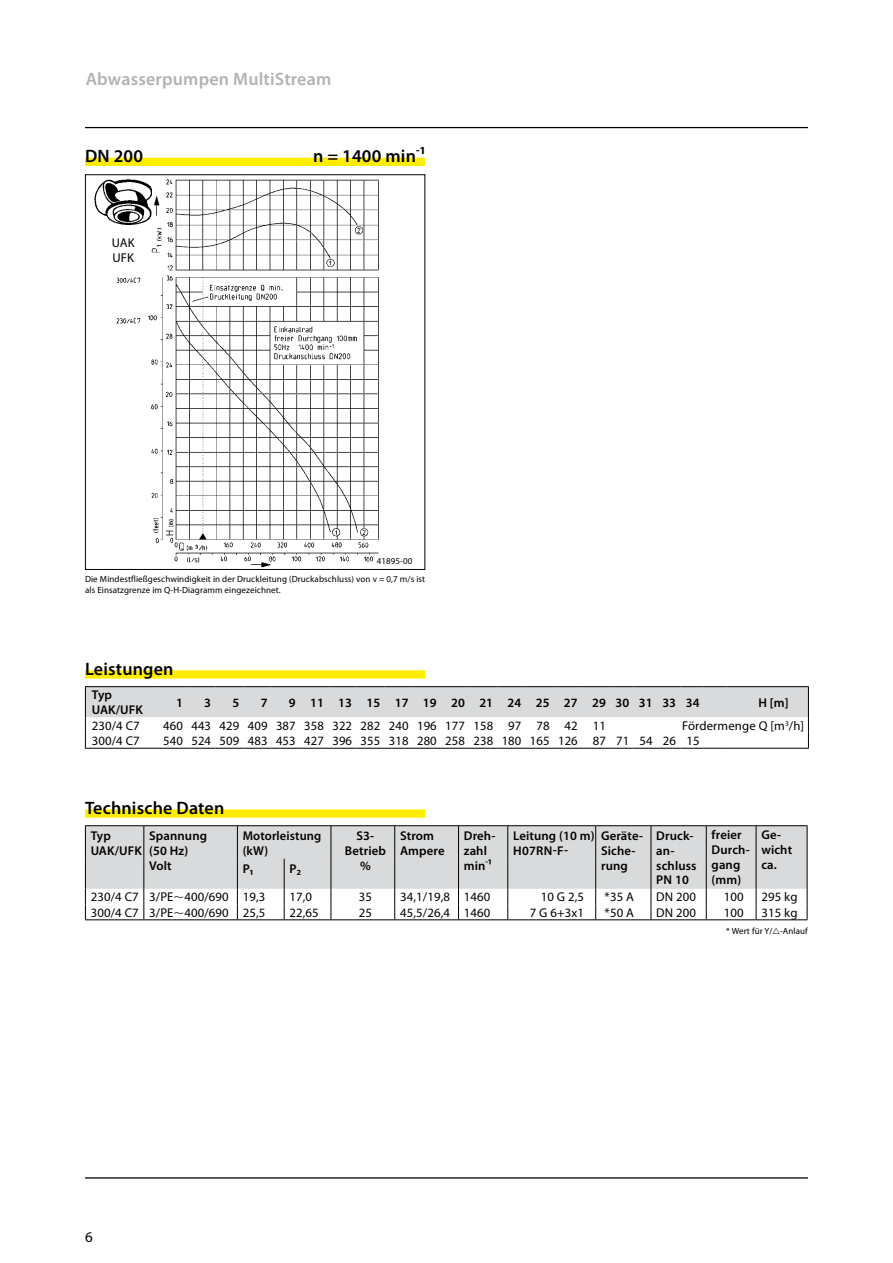
<style>
.page{position:relative;width:893px;height:1263px;background:#fff}
.page>*{position:absolute;margin:0;border:0;box-sizing:border-box;transform-origin:0 0}
.t1{font:600 18px "Myriad Pro";letter-spacing:.01em;color:#000}
.t2{font:600 18px "Myriad Pro";letter-spacing:.01em;color:#b1b3b4}
.t3{font:15px "Myriad Pro";color:#000}
.t4{font:12.75px/15px "Myriad Pro";letter-spacing:.01em;color:#000}
.t5{font:600 12.75px/15px "Myriad Pro";letter-spacing:.01em;color:#000}
.t6{font:9px/11.2px "Myriad Pro";letter-spacing:.01em;color:#000}
</style>
<div class="page">
<hr style="left:85px;top:127px;width:723px;height:1px;background:#000">
<hr style="left:85px;top:1177px;width:723px;height:1px;background:#000">
<img style="left:116px;top:179px;width:263px;height:389px">
<div style="left:85px;top:174px;width:340px;height:396px;border:1px solid #000"></div>
<div style="left:85px;top:158px;width:340px;height:8px;background:#ffed00"></div>
<div style="left:85px;top:809px;width:340px;height:9px;background:#ffed00"></div>
<div style="left:86px;top:826px;width:721px;height:63px;background:#d9dadb"></div>
<hr style="left:85px;top:825px;width:59px;height:1px;background:#000">
<hr style="left:85px;top:826px;width:1px;height:33px;background:#000">
<hr style="left:144px;top:825px;width:93px;height:1px;background:#000">
<hr style="left:237px;top:825px;width:47px;height:1px;background:#000">
<hr style="left:284px;top:825px;width:47px;height:1px;background:#000">
<hr style="left:331px;top:825px;width:64px;height:1px;background:#000">
<hr style="left:395px;top:825px;width:63px;height:1px;background:#000">
<hr style="left:458px;top:825px;width:50px;height:1px;background:#000">
<hr style="left:508px;top:825px;width:88px;height:1px;background:#000">
<hr style="left:596px;top:825px;width:55px;height:1px;background:#000">
<hr style="left:651px;top:825px;width:55px;height:1px;background:#000">
<hr style="left:706px;top:825px;width:50px;height:1px;background:#000">
<hr style="left:756px;top:825px;width:51px;height:1px;background:#000">
<hr style="left:807px;top:826px;width:1px;height:33px;background:#000">
<hr style="left:85px;top:859px;width:1px;height:30px;background:#000">
<hr style="left:807px;top:859px;width:1px;height:30px;background:#000">
<svg style="left:85px;top:889px;width:1px;height:30px"></svg>
<svg style="left:807px;top:889px;width:1px;height:30px"></svg>
<hr style="left:144px;top:826px;width:1px;height:33px;background:#000">
<hr style="left:237px;top:826px;width:1px;height:33px;background:#000">
<hr style="left:331px;top:826px;width:1px;height:33px;background:#000">
<hr style="left:394px;top:826px;width:1px;height:33px;background:#000">
<hr style="left:458px;top:826px;width:1px;height:33px;background:#000">
<hr style="left:507px;top:826px;width:1px;height:33px;background:#000">
<hr style="left:595px;top:826px;width:1px;height:33px;background:#000">
<hr style="left:651px;top:826px;width:1px;height:33px;background:#000">
<hr style="left:706px;top:826px;width:1px;height:33px;background:#000">
<hr style="left:756px;top:826px;width:1px;height:33px;background:#000">
<hr style="left:144px;top:859px;width:1px;height:30px;background:#000">
<hr style="left:237px;top:859px;width:1px;height:30px;background:#000">
<hr style="left:284px;top:859px;width:1px;height:30px;background:#000">
<hr style="left:331px;top:859px;width:1px;height:30px;background:#000">
<hr style="left:394px;top:859px;width:1px;height:30px;background:#000">
<hr style="left:458px;top:859px;width:1px;height:30px;background:#000">
<hr style="left:507px;top:859px;width:1px;height:30px;background:#000">
<hr style="left:595px;top:859px;width:1px;height:30px;background:#000">
<hr style="left:651px;top:859px;width:1px;height:30px;background:#000">
<hr style="left:706px;top:859px;width:1px;height:30px;background:#000">
<hr style="left:756px;top:859px;width:1px;height:30px;background:#000">
<svg style="left:144px;top:889px;width:1px;height:30px"></svg>
<svg style="left:237px;top:889px;width:1px;height:30px"></svg>
<svg style="left:284px;top:889px;width:1px;height:30px"></svg>
<svg style="left:331px;top:889px;width:1px;height:30px"></svg>
<svg style="left:394px;top:889px;width:1px;height:30px"></svg>
<svg style="left:458px;top:889px;width:1px;height:30px"></svg>
<svg style="left:507px;top:889px;width:1px;height:30px"></svg>
<svg style="left:595px;top:889px;width:1px;height:30px"></svg>
<svg style="left:651px;top:889px;width:1px;height:30px"></svg>
<svg style="left:706px;top:889px;width:1px;height:30px"></svg>
<svg style="left:756px;top:889px;width:1px;height:30px"></svg>
<hr style="left:85px;top:919px;width:59px;height:1px;background:#000">
<hr style="left:144px;top:919px;width:93px;height:1px;background:#000">
<hr style="left:237px;top:919px;width:47px;height:1px;background:#000">
<hr style="left:284px;top:919px;width:47px;height:1px;background:#000">
<hr style="left:331px;top:919px;width:64px;height:1px;background:#000">
<hr style="left:395px;top:919px;width:63px;height:1px;background:#000">
<hr style="left:458px;top:919px;width:50px;height:1px;background:#000">
<hr style="left:508px;top:919px;width:88px;height:1px;background:#000">
<hr style="left:596px;top:919px;width:55px;height:1px;background:#000">
<hr style="left:651px;top:919px;width:55px;height:1px;background:#000">
<hr style="left:706px;top:919px;width:50px;height:1px;background:#000">
<hr style="left:756px;top:919px;width:51px;height:1px;background:#000">
<div style="left:85px;top:670px;width:340px;height:9px;background:#ffed00"></div>
<svg style="left:85px;top:686px;width:724px;height:63px"></svg>
<hr style="left:727px;top:748px;width:82px;height:1px;background:#000">
<img style="left:94px;top:180px;width:57px;height:44px">
<h1 class="t2" style="left:86px;top:68px;width:247px">Abwasserpumpen MultiStream</h1>
<h1 class="t1" style="left:85px;top:145px;width:60px">DN 200</h1>
<h1 class="t1" style="left:313px;top:145px;width:113px">n = 1400 min-1</h1>
<p class="t4" style="left:112px;top:235px;width:24px">UAK<br>UFK</p>
<p class="t6" style="left:377px;top:555px;width:37px">41895-00</p>
<p class="t6" style="left:85px;top:573px;width:342px">Die Mindestfließgeschwindigkeit in der Druckleitung (Druckabschluss) von v = 0,7 m/s ist als Einsatzgrenze im Q-H-Diagramm eingezeichnet.</p>
<h1 class="t1" style="left:85px;top:657px;width:90px">Leistungen</h1>
<p class="t5" style="left:92px;top:687px;width:53px">Typ<br>UAK/UFK</p>
<p class="t5" style="left:176px;top:695px;width:8px">1</p>
<p class="t5" style="left:204px;top:695px;width:8px">3</p>
<p class="t5" style="left:232px;top:695px;width:8px">5</p>
<p class="t5" style="left:261px;top:695px;width:8px">7</p>
<p class="t5" style="left:289px;top:695px;width:412px">9 11 13 15 17 19 20 21 24 25 27 29 30 31 33 34</p>
<p class="t5" style="left:758px;top:695px;width:32px">H [m]</p>
<p class="t4" style="left:92px;top:718px;width:50px">230/4 C7</p>
<p class="t4" style="left:163px;top:718px;width:444px">460 443 429 409 387 358 322 282 240 196 177 158 97 78 42 11</p>
<p class="t4" style="left:682px;top:718px;width:123px">Fördermenge Q [m<sup>3</sup>/h]</p>
<p class="t4" style="left:92px;top:733px;width:50px">300/4 C7</p>
<p class="t4" style="left:163px;top:733px;width:538px">540 524 509 483 453 427 396 355 318 280 258 238 180 165 126 87 71 54 26 15</p>
<h1 class="t1" style="left:85px;top:796px;width:141px">Technische Daten</h1>
<p class="t5" style="left:91px;top:827px;width:53px">Typ<br>UAK/UFK</p>
<p class="t5" style="left:149px;top:827px;width:59px">Spannung (50 Hz)<br>Volt</p>
<p class="t5" style="left:243px;top:827px;width:80px">Motorleistung (kW)</p>
<p class="t5" style="left:345px;top:827px;width:43px;text-align:center">S3-<br>Betrieb %</p>
<p class="t5" style="left:400px;top:827px;width:46px">Strom<br>Ampere</p>
<p class="t5" style="left:464px;top:827px;width:33px">Dreh&shy;zahl min-1</p>
<p class="t5" style="left:513px;top:827px;width:83px">Leitung (10 m)<br>H07RN-F-</p>
<p class="t5" style="left:601px;top:827px;width:44px">Geräte-<br>Siche&shy;rung</p>
<p class="t5" style="left:656px;top:827px;width:42px">Druck&shy;an&shy;schluss<br>PN 10</p>
<p class="t5" style="left:712px;top:827px;width:40px">freier<br>Durch&shy;gang (mm)</p>
<p class="t5" style="left:761px;top:827px;width:32px">Ge&shy;wicht</p>
<p class="t5" style="left:243px;top:860px;width:12px">P1</p>
<p class="t5" style="left:761px;top:857px;width:17px">ca.</p>
<p class="t5" style="left:289px;top:860px;width:13px">P2</p>
<p class="t4" style="left:91px;top:889px;width:176px">230/4 C7 3/PE 400/690 19,3</p>
<p class="t4" style="left:289px;top:889px;width:24px">17,0</p>
<p class="t4" style="left:359px;top:889px;width:15px">35</p>
<p class="t4" style="left:400px;top:889px;width:92px">34,1/19,8 1460</p>
<p class="t4" style="left:541px;top:889px;width:45px">10 G 2,5</p>
<p class="t4" style="left:605px;top:889px;width:31px">*35 A</p>
<p class="t4" style="left:656px;top:889px;width:41px">DN 200</p>
<p class="t4" style="left:724px;top:889px;width:21px">100</p>
<p class="t4" style="left:761px;top:889px;width:38px">295 kg</p>
<p class="t4" style="left:91px;top:905px;width:176px">300/4 C7 3/PE 400/690 25,5</p>
<p class="t4" style="left:289px;top:905px;width:31px">22,65</p>
<p class="t4" style="left:359px;top:905px;width:15px">25</p>
<p class="t4" style="left:400px;top:905px;width:92px">45,5/26,4 1460</p>
<p class="t4" style="left:530px;top:905px;width:56px">7 G 6+3x1</p>
<p class="t4" style="left:605px;top:905px;width:31px">*50 A</p>
<p class="t4" style="left:656px;top:905px;width:41px">DN 200</p>
<p class="t4" style="left:724px;top:905px;width:21px">100</p>
<p class="t4" style="left:761px;top:905px;width:38px">315 kg</p>
<p class="t6" style="left:726px;top:925px;width:83px">* Wert für Y/ -Anlauf</p>
<p class="t3" style="left:85px;top:1227px;width:9px">6</p>
</div>
